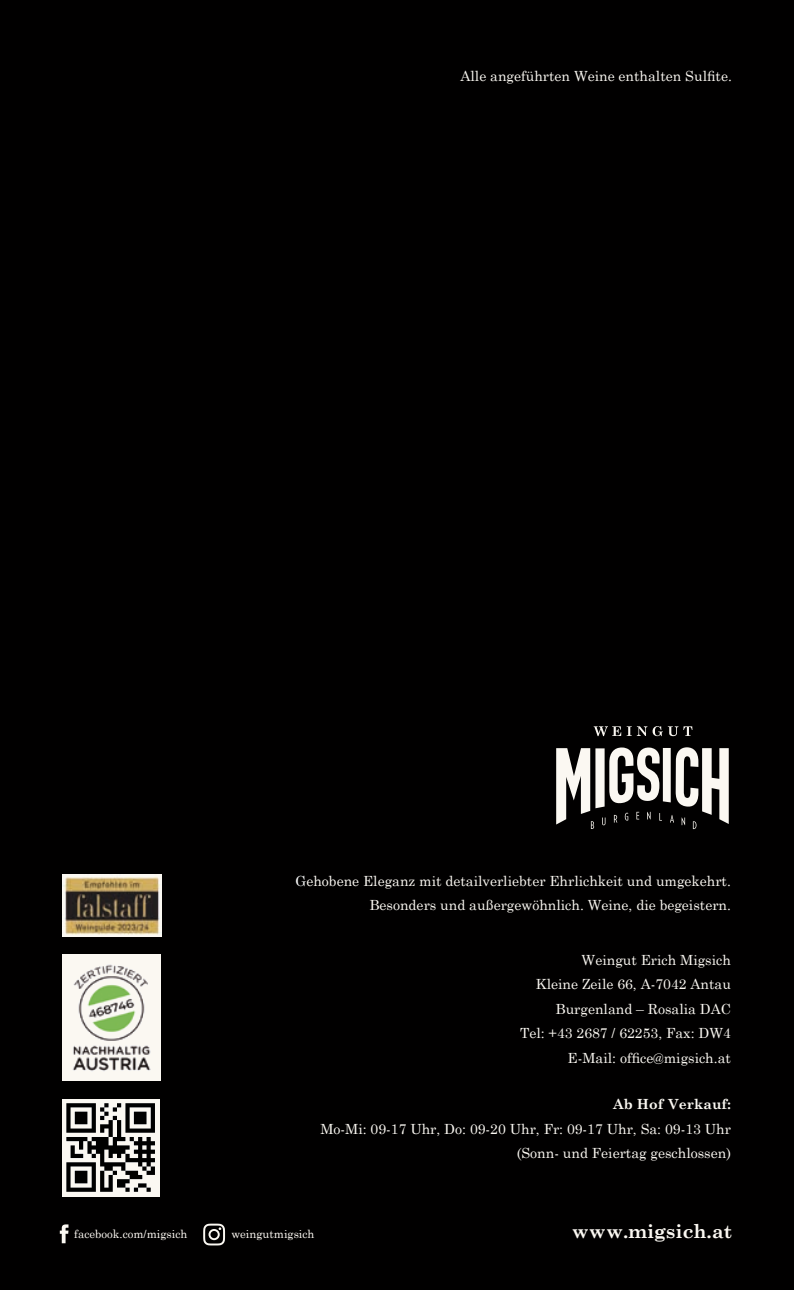
<style>
.page{position:relative;width:794px;height:1290px;background:#010000}
.page>*{position:absolute;margin:0;border:0;box-sizing:border-box;transform-origin:0 0}
.t1{font:700 19.25px "Century Schoolbook";color:#fbf8f2}
.t2{font:14px/24.5px "Century Schoolbook";color:#fbf8f2;text-align:right}
.t3{font:700 14px "Century Schoolbook";color:#fbf8f2}
.t4{font:11.38px "Century Schoolbook";color:#fffbf5}
.s1{color:#fff}
</style>
<div class="page">
<div style="left:62px;top:1099px;width:97px;height:97px;background:#fbf8f2"></div>
<svg style="left:66px;top:1103px;width:89px;height:89px"></svg>
<svg style="left:60px;top:1224px;width:8px;height:19px"></svg>
<svg style="left:203px;top:1223px;width:22px;height:22px"></svg>
<div style="left:62px;top:954px;width:99px;height:127px;background:#fbf8f2"></div>
<img style="left:72px;top:964px;width:79px;height:107px">
<img style="left:62px;top:875px;width:99px;height:62px">
<svg style="left:593px;top:726px;width:99px;height:10px"></svg>
<svg style="left:556px;top:747px;width:172px;height:82px"></svg>
<p class="t2" style="left:460px;top:62px;width:273px">Alle angeführten Weine enthalten Sulfite.</p>
<p class="t2" style="left:295px;top:867px;width:437px"><span class="s1">G</span>ehobene Eleganz mit detailverliebter Ehrlichkeit und umgekehrt.<br>Besonders und außergewöhnlich. Weine, die begeistern.</p>
<p class="t2" style="left:520px;top:946px;width:212px">Weingut Erich Migsich<br>Kleine Zeile 66, A-7042 Antau<br>Burgenland – Rosalia DAC<br>Tel: +43 2687 / 62253, Fax: DW4<br>E-Mail: office@migsich.at</p>
<p class="t3" style="left:613px;top:1093px;width:119px">Ab Hof Verkauf:</p>
<p class="t2" style="left:320px;top:1115px;width:412px">Mo-Mi: 09-17 Uhr, Do: 09-20 Uhr, Fr: 09-17 Uhr, Sa: 09-13 Uhr (Sonn- und Feiertag geschlossen)</p>
<p class="t4" style="left:74px;top:1224px;width:115px">facebook.com/migsich</p>
<p class="t4" style="left:231px;top:1224px;width:85px">weingutmigsich</p>
<h1 class="t1" style="left:572px;top:1216px;width:162px">www.migsich.at</h1>
</div>
